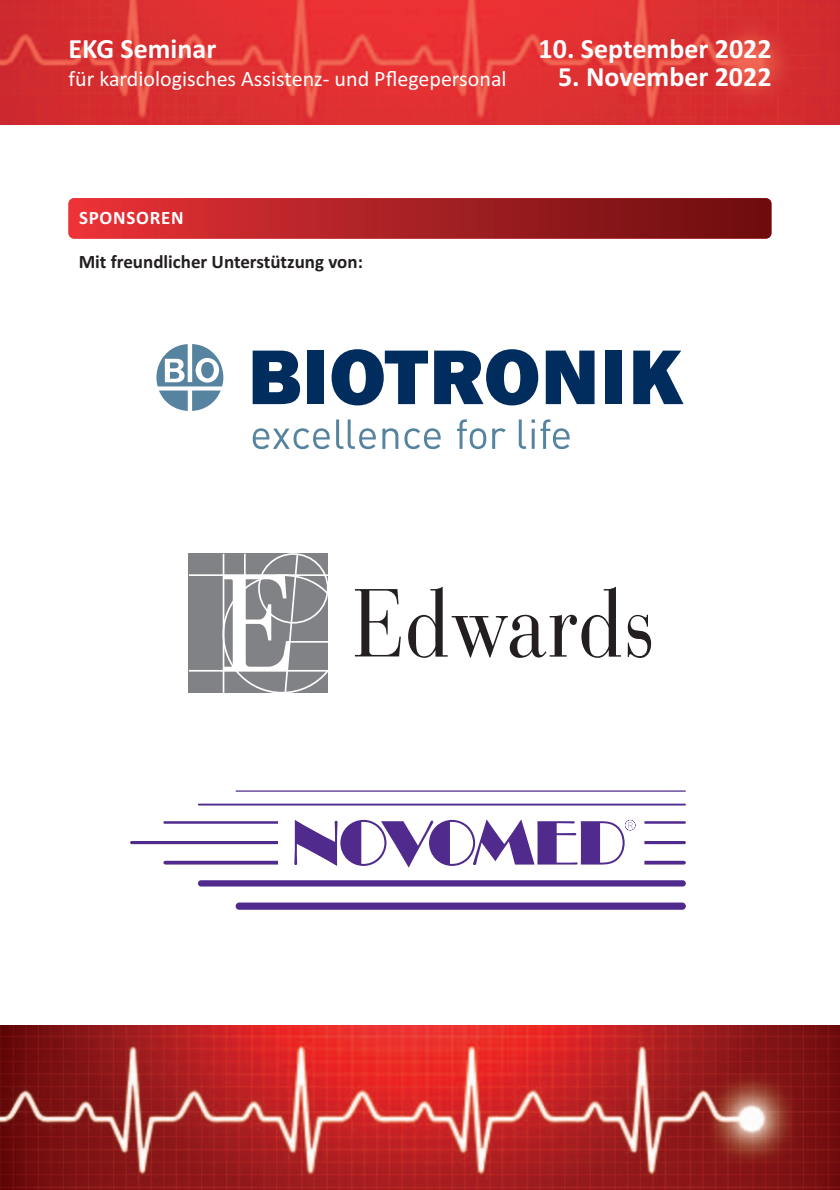
<style>
.page{position:relative;width:840px;height:1190px;background:#fff}
.page>*{position:absolute;margin:0;border:0;box-sizing:border-box;transform-origin:0 0}
.t1{font:700 28px "Calibri";color:#fff}
.t2{font:22px "Calibri";color:#fff}
.t3{font:700 19px "Calibri";color:#231f20}
.t4{font:700 19px "Calibri";letter-spacing:.04em;color:#fff}
</style>
<div class="page">
<img style="left:0;top:1026px;width:840px;height:164px">
<img style="left:0;top:0;width:840px;height:125px">
<div style="left:69px;top:198px;width:702px;height:41px;background:linear-gradient(to right,#e83237,#690d0e);border-radius:6px"></div>
<svg style="left:253px;top:428px;width:77px;height:21px"></svg>
<svg style="left:336px;top:420px;width:40px;height:29px"></svg>
<svg style="left:382px;top:428px;width:16px;height:21px"></svg>
<svg style="left:404px;top:428px;width:37px;height:21px"></svg>
<svg style="left:457px;top:419px;width:29px;height:30px"></svg>
<svg style="left:492px;top:428px;width:14px;height:21px"></svg>
<svg style="left:519px;top:420px;width:7px;height:29px"></svg>
<svg style="left:532px;top:419px;width:3px;height:4px"></svg>
<hr style="left:532px;top:429px;width:3px;height:20px;background:#56839f">
<svg style="left:541px;top:419px;width:29px;height:30px"></svg>
<svg style="left:253px;top:351px;width:47px;height:53px;background:#2b5079"></svg>
<div style="left:307px;top:351px;width:17px;height:53px;background:#002d5e"></div>
<svg style="left:332px;top:349px;width:96px;height:56px"></svg>
<svg style="left:434px;top:349px;width:104px;height:56px"></svg>
<div style="left:605px;top:351px;width:17px;height:53px;background:#002d5e"></div>
<svg style="left:633px;top:351px;width:51px;height:53px"></svg>
<svg style="left:546px;top:351px;width:49px;height:53px"></svg>
<svg style="left:156px;top:344px;width:67px;height:67px"></svg>
<svg style="left:355px;top:589px;width:46px;height:67px"></svg>
<svg style="left:408px;top:587px;width:213px;height:71px"></svg>
<svg style="left:628px;top:615px;width:23px;height:43px"></svg>
<div style="left:189px;top:554px;width:139px;height:139px;background:#808285"></div>
<hr style="left:189px;top:574px;width:139px;height:2px;background:#fff">
<hr style="left:189px;top:670px;width:139px;height:2px;background:#fff">
<svg style="left:222px;top:553px;width:106px;height:140px"></svg>
<svg style="left:294px;top:819px;width:342px;height:49px"></svg>
<svg style="left:163px;top:861px;width:115px;height:4px"></svg>
<svg style="left:130px;top:841px;width:148px;height:3px"></svg>
<svg style="left:163px;top:821px;width:115px;height:3px"></svg>
<svg style="left:644px;top:861px;width:42px;height:4px"></svg>
<svg style="left:644px;top:841px;width:42px;height:3px"></svg>
<svg style="left:644px;top:821px;width:42px;height:3px"></svg>
<hr style="left:236px;top:790px;width:450px;height:2px;background:#502b8d">
<hr style="left:198px;top:804px;width:488px;height:2px;background:#502b8d">
<div style="left:198px;top:880px;width:488px;height:7px;background:#502b8d;border-radius:3px"></div>
<div style="left:236px;top:903px;width:450px;height:7px;background:#502b8d;border-radius:4px"></div>
<p class="t1" style="left:69px;top:39px;width:149px">EKG Seminar</p>
<p class="t1" style="left:539px;top:39px;width:234px">10. September 2022</p>
<p class="t2" style="left:69px;top:71px;width:440px">für kardiologisches Assistenz- und Pflegepersonal</p>
<p class="t1" style="left:558px;top:67px;width:215px">5. November 2022</p>
<p class="t4" style="left:79px;top:211px;width:106px">SPONSOREN</p>
<p class="t3" style="left:79px;top:255px;width:286px">Mit freundlicher Unterstützung von:</p>
</div>
